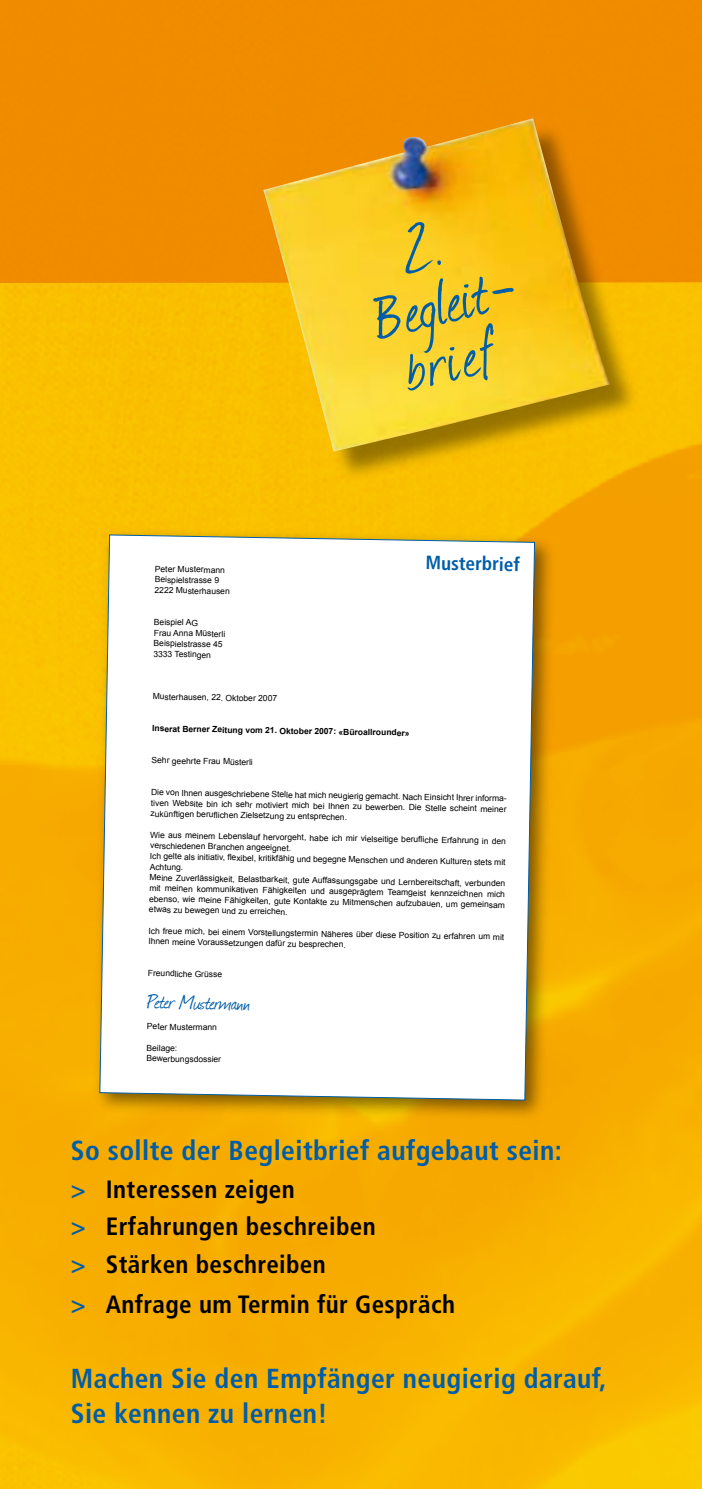
<style>
.page{position:relative;width:702px;height:1489px;background:#fff}
.page>*{position:absolute;margin:0;border:0;box-sizing:border-box;transform-origin:0 0}
.t1{font:73.25px/57.5px "Journal";color:#005da8;text-align:center}
.t2{font:700 condensed 27.5px/35px "Frutiger";letter-spacing:.015em;color:#005da8}
.t3{font:700 condensed 25px/37.5px "Frutiger";letter-spacing:.015em;color:#000}
.t4{font:23.5px "Journal";color:#005da8}
.t5{font:700 condensed 19.25px "Frutiger";color:#005da8}
.t6{font:8.5px/10.8px "Arial";color:#000}
.t7{font:700 8.5px "Arial";color:#000}
.s1{color:#005da8}
</style>
<div class="page">
<img style="left:0;top:283px;width:702px;height:1205px">
<div style="left:0;top:0;width:702px;height:283px;background:#f08b00"></div>
<div style="left:266px;top:121px;width:376px;height:362px;background:#000;opacity:.4"></div>
<img style="left:263px;top:118px;width:347px;height:333px">
<div style="left:92px;top:526px;width:464px;height:597px;background:#000;opacity:.49"></div>
<svg style="left:99px;top:534px;width:436px;height:566px"></svg>
<h1 class="t1" style="left:352px;top:234px;width:158px;rotate:-14deg">2.<br>Begleit&shy;brief</h1>
<h3 class="t5" style="left:426px;top:551px;width:96px;rotate:1deg">Musterbrief</h3>
<p class="t6" style="left:155px;top:563px;width:77px;rotate:1deg">Peter Mustermann<br>Beispielstrasse 9<br>2222 Musterhausen</p>
<p class="t6" style="left:154px;top:616px;width:73px;rotate:1deg">Beispiel AG<br>Frau Anna Müsterli<br>Beispielstrasse 45<br>3333 Testingen</p>
<p class="t6" style="left:153px;top:691px;width:126px;rotate:1deg">Musterhausen, 22. Oktober 2007</p>
<p class="t7" style="left:152px;top:723px;width:259px;rotate:1deg">Inserat Berner Zeitung vom 21. Oktober 2007: «Büroallrounder»</p>
<p class="t6" style="left:152px;top:754px;width:103px;rotate:1deg">Sehr geehrte Frau Müsterli</p>
<p class="t6" style="left:151px;top:786px;width:358px;rotate:1deg">Die von Ihnen ausgeschriebene Stelle hat mich neugierig gemacht. Nach Einsicht Ihrer informa&shy;tiven Website bin ich sehr motiviert mich bei Ihnen zu bewerben. Die Stelle scheint meiner zukünftigen berufl ichen Zielsetzung zu entsprechen.</p>
<p class="t6" style="left:150px;top:829px;width:357px;rotate:1deg">Wie aus meinem Lebenslauf hervorgeht, habe ich mir vielseitige berufl iche Erfahrung in den verschiedenen Branchen angeeignet.<br>Ich gelte als initiativ, fl exibel, kritikfähig und begegne Menschen und anderen Kulturen stets mit Achtung.<br>Meine Zuverlässigkeit, Belastbarkeit, gute Auffassungsgabe und Lernbereitschaft, verbunden mit meinen kommunikativen Fähigkeiten und ausgeprägtem Teamgeist kennzeichnen mich ebenso, wie meine Fähigkeiten, gute Kontakte zu Mitmenschen aufzubauen, um gemeinsam etwas zu bewegen und zu erreichen.</p>
<p class="t6" style="left:149px;top:925px;width:357px;rotate:1deg">Ich freue mich, bei einem Vorstellungstermin Näheres über diese Position zu erfahren um mit<br>Ihnen meine Voraussetzungen dafür zu besprechen.</p>
<p class="t6" style="left:148px;top:967px;width:76px;rotate:1deg">Freundliche Grüsse</p>
<h3 class="t4" style="left:148px;top:985px;width:104px;rotate:1deg">Peter Mustermann</h3>
<p class="t6" style="left:147px;top:1020px;width:72px;rotate:1deg">Peter Mustermann</p>
<p class="t6" style="left:147px;top:1042px;width:76px;rotate:1deg">Beilage:<br>Bewerbungsdossier</p>
<h2 class="t2" style="left:71px;top:1132px;width:492px">So sollte der Begleitbrief aufgebaut sein:</h2>
<h3 class="t3" style="left:71px;top:1170px;width:306px"><span class="s1">&gt;</span> Interessen zeigen<br><span class="s1">&gt;</span> Erfahrungen beschreiben <span class="s1">&gt;</span> Stärken beschreiben</h3>
<h3 class="t3" style="left:71px;top:1285px;width:385px"><span class="s1">&gt;</span> Anfrage um Termin für Gespräch</h3>
<h2 class="t2" style="left:71px;top:1360px;width:537px">Machen Sie den Empfänger neugierig darauf,<br>Sie kennen zu lernen!</h2>
</div>
